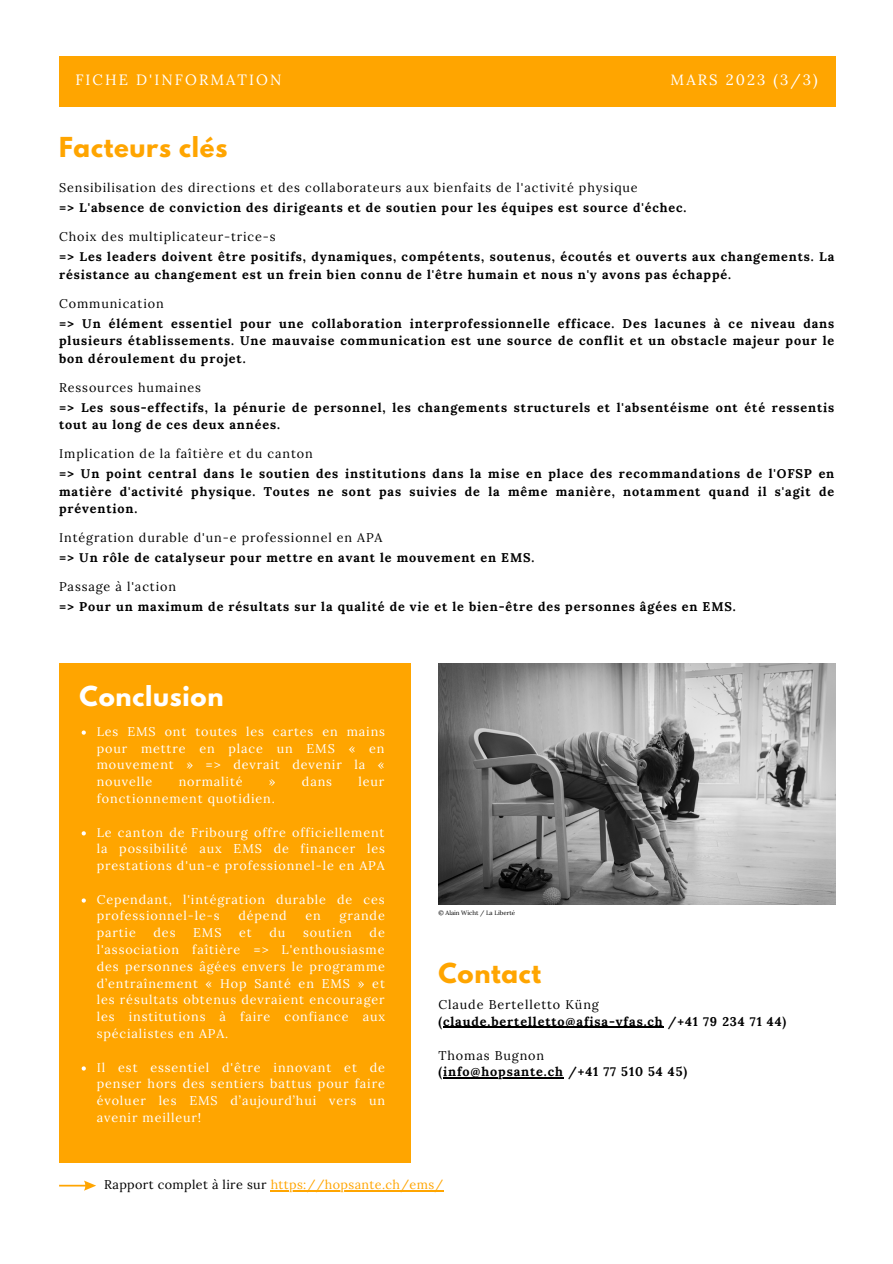
<style>
.page{position:relative;width:893px;height:1264px;background:#fff}
.page>*{position:absolute;margin:0;border:0;box-sizing:border-box;transform-origin:0 0}
.t1{font:700 24.3px "League Spartan";letter-spacing:.03em;color:#ffa500}
.t2{font:700 24.3px "League Spartan";letter-spacing:.03em;color:#fff}
.t3{font:14.85px "Lora";letter-spacing:.14em;color:#fff}
.t4{font:700 12.6px/17.5px "Lora";letter-spacing:.07em;color:#000}
.t5{font:12.6px/16.8px "Lora";letter-spacing:.07em;color:#fff;text-align:justify}
.t6{font:12.6px "Lora";letter-spacing:.07em;color:#000}
.t7{font:12.6px "Lora";letter-spacing:.03em;color:#ffa500}
.t8{font:6.15px "Lora";color:#000}
.s1{color:#000}
</style>
<div class="page">
<div style="left:59px;top:56px;width:776px;height:51px;background:#ffa500"></div>
<svg style="left:59px;top:1180px;width:37px;height:10px"></svg>
<img style="left:438px;top:663px;width:397px;height:241px">
<hr style="left:271px;top:1190px;width:172px;height:1px;background:#ffa500">
<div style="left:59px;top:663px;width:351px;height:499px;background:#ffa500"></div>
<svg style="left:82px;top:730px;width:4px;height:4px"></svg>
<svg style="left:82px;top:831px;width:4px;height:4px"></svg>
<svg style="left:82px;top:898px;width:4px;height:4px"></svg>
<svg style="left:82px;top:1066px;width:4px;height:4px"></svg>
<hr style="left:443px;top:1026px;width:220px;height:1px;background:#000">
<hr style="left:443px;top:1077px;width:121px;height:1px;background:#000">
<p class="t3" style="left:75px;top:70px;width:208px">FICHE D'INFORMATION</p>
<p class="t3" style="left:670px;top:70px;width:149px">MARS 2023 (3/3)</p>
<h1 class="t1" style="left:59px;top:135px;width:170px">Facteurs clés</h1>
<p class="t6" style="left:59px;top:179px;width:580px">Sensibilisation des directions et des collaborateurs aux bienfaits de l'activité physique</p>
<p class="t4" style="left:59px;top:199px;width:629px">=&gt; L'absence de conviction des dirigeants et de soutien pour les équipes est source d'échec.</p>
<p class="t6" style="left:59px;top:228px;width:218px">Choix des multiplicateur-trice-s</p>
<p class="t4" style="left:59px;top:248px;width:776px">=&gt; Les leaders doivent être positifs, dynamiques, compétents, soutenus, écoutés et ouverts aux changements. La résistance au changement est un frein bien connu de l'être humain et nous n'y avons pas échappé.</p>
<p class="t6" style="left:59px;top:295px;width:106px">Communication</p>
<p class="t4" style="left:59px;top:314px;width:776px;text-align:justify">=&gt; Un élément essentiel pour une collaboration interprofessionnelle efficace. Des lacunes à ce niveau dans plusieurs établissements. Une mauvaise communication est une source de conflit et un obstacle majeur pour le bon déroulement du projet.</p>
<p class="t6" style="left:59px;top:379px;width:143px">Ressources humaines</p>
<p class="t4" style="left:59px;top:398px;width:776px">=&gt; Les sous-effectifs, la pénurie de personnel, les changements structurels et l'absentéisme ont été ressentis tout au long de ces deux années.</p>
<p class="t6" style="left:59px;top:445px;width:255px">Implication de la faîtière et du canton</p>
<p class="t4" style="left:59px;top:465px;width:776px;text-align:justify">=&gt; Un point central dans le soutien des institutions dans la mise en place des recommandations de l'OFSP en matière d'activité physique. Toutes ne sont pas suivies de la même manière, notamment quand il s'agit de prévention.</p>
<p class="t6" style="left:59px;top:529px;width:325px">Intégration durable d'un-e professionnel en APA</p>
<p class="t4" style="left:59px;top:549px;width:477px">=&gt; Un rôle de catalyseur pour mettre en avant le mouvement en EMS.</p>
<p class="t6" style="left:59px;top:578px;width:118px">Passage à l'action</p>
<p class="t4" style="left:59px;top:598px;width:678px">=&gt; Pour un maximum de résultats sur la qualité de vie et le bien-être des personnes âgées en EMS.</p>
<h1 class="t2" style="left:80px;top:684px;width:145px">Conclusion</h1>
<p class="t5" style="left:97px;top:722px;width:290px">Les EMS ont toutes les cartes en mains pour mettre en place un EMS « en mouvement » =&gt; devrait devenir la « nouvelle</p>
<p class="t5" style="left:179px;top:773px;width:61px">normalité</p>
<p class="t5" style="left:269px;top:773px;width:65px">» dans</p>
<p class="t5" style="left:358px;top:773px;width:27px">leur</p>
<p class="t5" style="left:97px;top:790px;width:180px">fonctionnement quotidien.</p>
<p class="t5" style="left:97px;top:823px;width:290px">Le canton de Fribourg offre officiellement la possibilité aux EMS de financer les prestations d'un-e professionnel-le en APA</p>
<p class="t5" style="left:97px;top:890px;width:289px">Cependant, l'intégration durable de ces professionnel-le-s</p>
<p class="t5" style="left:238px;top:907px;width:50px">dépend</p>
<p class="t5" style="left:305px;top:907px;width:17px">en</p>
<p class="t5" style="left:339px;top:907px;width:47px">grande</p>
<p class="t5" style="left:97px;top:924px;width:290px;text-indent:273px">de l'association faîtière =&gt; L'enthousiasme des personnes âgées envers le programme d’entraînement « Hop Santé en EMS » et les résultats obtenus devraient encourager les institutions à</p>
<p class="t5" style="left:97px;top:924px;width:41px">partie</p>
<p class="t5" style="left:153px;top:924px;width:23px">des</p>
<p class="t5" style="left:193px;top:924px;width:30px">EMS</p>
<p class="t5" style="left:239px;top:924px;width:14px">et</p>
<p class="t5" style="left:269px;top:924px;width:17px">du</p>
<p class="t5" style="left:303px;top:924px;width:50px">soutien</p>
<p class="t5" style="left:240px;top:1008px;width:146px">faire confiance aux</p>
<p class="t5" style="left:97px;top:1025px;width:133px">spécialistes en APA.</p>
<p class="t5" style="left:97px;top:1058px;width:290px">Il est essentiel d'être innovant et de penser hors des sentiers battus pour faire évoluer les EMS d’aujourd’hui vers un avenir meilleur!</p>
<p class="t8" style="left:438px;top:908px;width:78px">© Alain Wicht / La Liberté</p>
<h1 class="t1" style="left:438px;top:960px;width:104px">Contact</h1>
<p class="t6" style="left:438px;top:996px;width:162px">Claude Bertelletto Küng</p>
<p class="t4" style="left:438px;top:1012px;width:349px">(claude.bertelletto@afisa-vfas.ch /+41 79 234 71 44)</p>
<p class="t6" style="left:438px;top:1046px;width:107px">Thomas Bugnon</p>
<p class="t4" style="left:438px;top:1063px;width:250px">(info@hopsante.ch /+41 77 510 54 45)</p>
<p class="t7" style="left:104px;top:1176px;width:340px"><span class="s1">Rapport complet à lire sur</span> https://hopsante.ch/ems/</p>
</div>
